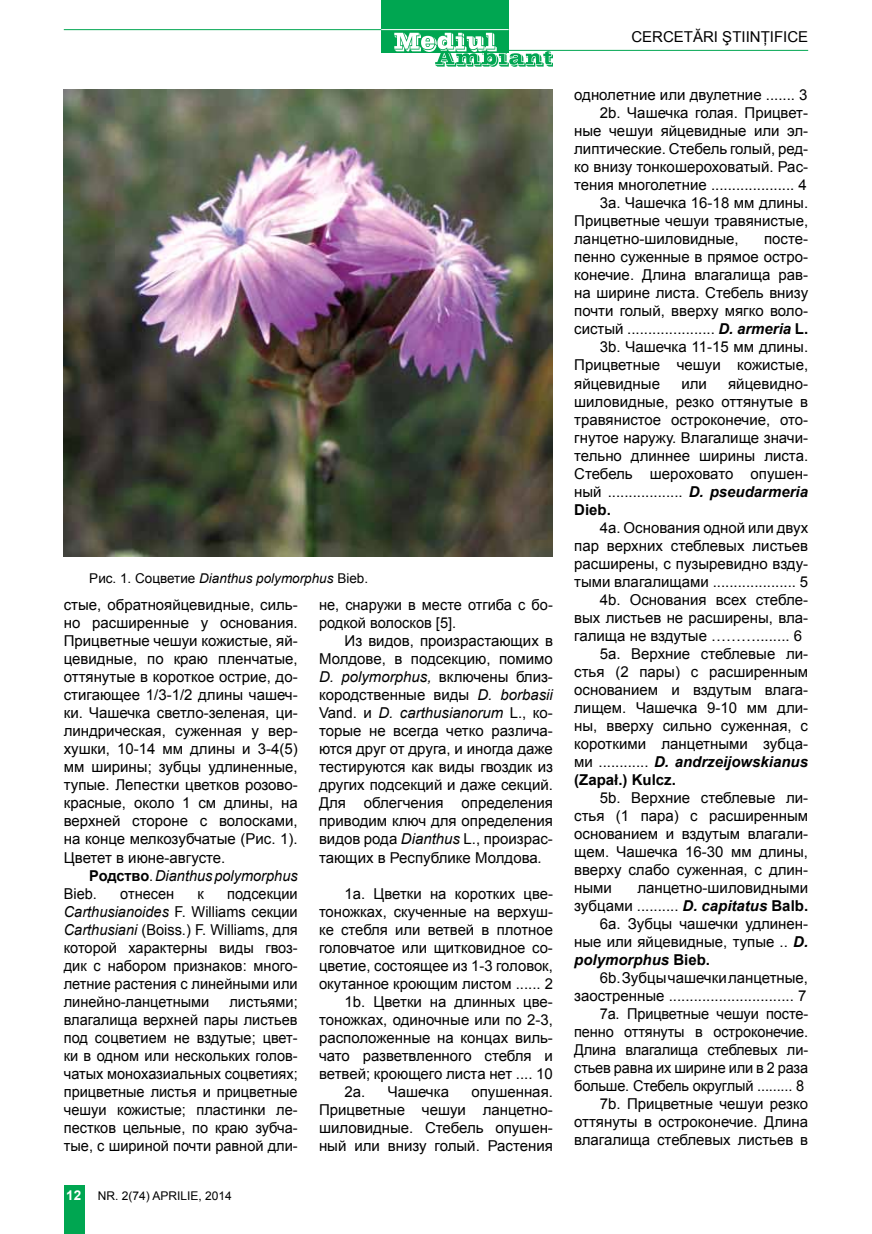
<style>
.page{position:relative;width:872px;height:1234px;background:#fff}
.page>*{position:absolute;margin:0;border:0;box-sizing:border-box;transform-origin:0 0}
.t1{font:15px/18px "Arial";color:#000;text-align:justify}
.t2{font:italic 700 15px "Arial";color:#000}
.t3{font:italic 15px/18px "Arial";color:#000}
.t4{font:700 15px "Arial";color:#000}
.t5{font:13.5px "Arial";color:#000}
.t6{font:12px "Arial";color:#000}
.s1{font-style:italic}
.s2{font-weight:700;font-style:normal}
.s3{font-style:normal}
.s4{font-weight:700;font-size:13.5px;color:#fff}
.s5{font-weight:700;font-style:italic}
.s6{font-weight:700}
.s7{font-weight:400;font-style:normal}
</style>
<div class="page">
<div style="left:64px;top:1185px;width:21px;height:48px;background:#00a651"></div>
<div style="left:381px;top:0;width:128px;height:53px;background:#00a651"></div>
<hr style="left:487px;top:50px;width:321px;height:1px;background:#00a651">
<hr style="left:64px;top:29px;width:317px;height:1px;background:#00a651">
<svg style="left:394px;top:33px;width:159px;height:34px"></svg>
<hr style="left:381px;top:29px;width:127px;height:1px;background:#fff">
<img style="left:64px;top:89px;width:489px;height:467px">
<p class="t5" style="left:89px;top:569px;width:280px">Рис. 1. Соцветие <span class="s1">Dianthus polymorphus</span> Bieb.</p>
<p class="t1" style="left:64px;top:596px;width:235px">стые, обратнояйцевидные, силь&shy;но расширенные у основания.<br>Прицветные чешуи кожистые, яй&shy;цевидные, по краю пленчатые, оттянутые в короткое острие, до&shy;стигающее 1/3-1/2 длины чашеч&shy;ки. Чашечка светло-зеленая, ци&shy;линдрическая, суженная у вер&shy;хушки, 10-14 мм длины и 3-4(5) мм ширины; зубцы удлиненные, тупые. Лепестки цветков розово&shy;красные, около 1 см длины, на верхней стороне с волосками, на конце мелкозубчатые (Рис. 1).<br>Цветет в июне-августе.</p>
<p class="t3" style="left:64px;top:866px;width:235px;text-indent:26px"><span class="s2">Родство</span><span class="s3">.</span> Dianthuspolymorphus<br><span class="s3">Bieb.</span></p>
<p class="t1" style="left:64px;top:884px;width:235px;text-indent:163px">подсекции <span class="s1">Carthusianoides</span> F. Williams секции <span class="s1">Carthusiani</span> (Boiss.) F. Williams, для которой характерны виды гвоз&shy;дик с набором признаков: много&shy;летние растения с линейными или линейно-ланцетными</p>
<p class="t1" style="left:120px;top:884px;width:55px">отнесен</p>
<p class="t1" style="left:197px;top:884px;width:8px">к</p>
<p class="t1" style="left:64px;top:992px;width:235px;text-indent:166px">листьями; влагалища верхней пары листьев под соцветием не вздутые; цвет&shy;ки в одном или нескольких голов&shy;чатых монохазиальных соцветиях; прицветные листья и прицветные чешуи кожистые; пластинки ле&shy;пестков цельные, по краю зубча&shy;тые, с шириной почти равной дли-</p>
<p class="t6" style="left:66px;top:1187px;width:167px"><span class="s4">12</span> NR. 2(74) APRILIE, 2014</p>
<p class="t1" style="left:319px;top:596px;width:235px">не, снаружи в месте отгиба с бо&shy;родкой волосков [5].</p>
<p class="t1" style="left:319px;top:632px;width:235px;text-indent:26px">Из видов, произрастающих в Молдове, в подсекцию, помимо <span class="s1">D. polymorphus,</span> включены близ&shy;кородственные виды <span class="s1">D. borbasii </span>Vand. и <span class="s1">D. carthusianorum</span> L., ко&shy;торые не всегда четко различа&shy;ются друг от друга, и иногда даже тестируются как виды гвоздик из других подсекций и даже секций.<br>Для облегчения определения приводим ключ для определения видов рода <span class="s1">Dianthus</span> L., произрас&shy;тающих в Республике Молдова<span class="s1">.</span></p>
<p class="t1" style="left:344px;top:884px;width:210px">1a. Цветки на коротких цве-</p>
<p class="t1" style="left:319px;top:902px;width:235px">тоножках, скученные на верхуш-</p>
<p class="t1" style="left:319px;top:920px;width:235px">ке стебля или ветвей в плотное</p>
<p class="t1" style="left:319px;top:938px;width:235px">головчатое или щитковидное со-</p>
<p class="t1" style="left:319px;top:956px;width:235px">цветие, состоящее из 1-3 головок,</p>
<p class="t1" style="left:319px;top:974px;width:235px">окутанное кроющим листом ...... 2</p>
<p class="t1" style="left:344px;top:992px;width:210px">1b. Цветки на длинных цве-</p>
<p class="t1" style="left:319px;top:1010px;width:235px">тоножках, одиночные или по 2-3,</p>
<p class="t1" style="left:319px;top:1028px;width:235px">расположенные на концах виль-</p>
<p class="t1" style="left:319px;top:1046px;width:235px">чато разветвленного стебля и</p>
<p class="t1" style="left:319px;top:1064px;width:235px">ветвей; кроющего листа нет .... 10</p>
<p class="t1" style="left:344px;top:1082px;width:106px">2a. Чашечка</p>
<p class="t1" style="left:319px;top:1082px;width:235px;text-indent:152px">опушенная.<br>Прицветные чешуи ланцетно&shy;шиловидные. Стебель опушен&shy;ный или внизу голый. Растения</p>
<p class="t1" style="left:631px;top:28px;width:178px">cercetări ştiinţifice</p>
<p class="t1" style="left:574px;top:86px;width:235px">однолетние или двулетние ....... 3</p>
<p class="t1" style="left:600px;top:104px;width:210px">2b. Чашечка голая. Прицвет-</p>
<p class="t1" style="left:574px;top:122px;width:235px">ные чешуи яйцевидные или эл-</p>
<p class="t1" style="left:574px;top:140px;width:235px">липтические. Стебель голый, ред-</p>
<p class="t1" style="left:574px;top:158px;width:235px">ко внизу тонкошероховатый. Рас-</p>
<p class="t1" style="left:574px;top:176px;width:234px">тения многолетние .................... 4</p>
<p class="t1" style="left:600px;top:194px;width:210px">3a. Чашечка 16-18 мм длины.</p>
<p class="t1" style="left:574px;top:212px;width:235px">Прицветные чешуи травянистые,</p>
<p class="t1" style="left:574px;top:230px;width:166px">ланцетно-шиловидные,</p>
<p class="t1" style="left:764px;top:230px;width:45px">посте-</p>
<p class="t1" style="left:574px;top:248px;width:235px">пенно суженные в прямое остро-</p>
<p class="t1" style="left:574px;top:266px;width:235px">конечие. Длина влагалища рав-</p>
<p class="t1" style="left:574px;top:284px;width:235px">на ширине листа. Стебель внизу</p>
<p class="t1" style="left:574px;top:302px;width:235px">почти голый, вверху мягко воло-</p>
<p class="t1" style="left:574px;top:320px;width:235px">систый ..................... <span class="s5">D. armeria</span> <span class="s6">L.</span></p>
<p class="t1" style="left:600px;top:338px;width:210px">3b. Чашечка 11-15 мм длины.</p>
<p class="t1" style="left:574px;top:356px;width:235px">Прицветные чешуи кожистые,</p>
<p class="t1" style="left:574px;top:374px;width:87px">яйцевидные</p>
<p class="t1" style="left:681px;top:374px;width:27px">или</p>
<p class="t1" style="left:574px;top:374px;width:235px;text-indent:154px">яйцевидно&shy;шиловидные, резко оттянутые в травянистое остроконечие, ото&shy;гнутое наружу. влагалище значи&shy;тельно длиннее ширины листа.<br>Стебель шероховато опушен&shy;ный .................. <span class="s5">D. pseudarmeria </span><span class="s6">Dieb.</span></p>
<p class="t1" style="left:600px;top:518px;width:210px">4a. Основания одной или двух</p>
<p class="t1" style="left:574px;top:536px;width:235px">пар верхних стеблевых листьев</p>
<p class="t1" style="left:574px;top:554px;width:235px">расширены, с пузыревидно взду-</p>
<p class="t1" style="left:574px;top:572px;width:235px">тыми влагалищами .................... 5</p>
<p class="t1" style="left:600px;top:590px;width:210px">4b. Основания всех стебле-</p>
<p class="t1" style="left:574px;top:608px;width:235px">вых листьев не расширены, вла-</p>
<p class="t1" style="left:574px;top:626px;width:229px">галища не вздутые ………........ 6</p>
<p class="t1" style="left:600px;top:644px;width:210px">5a. Верхние стеблевые ли-</p>
<p class="t1" style="left:574px;top:662px;width:235px">стья (2 пары) с расширенным</p>
<p class="t1" style="left:574px;top:680px;width:235px">основанием и вздутым влага-</p>
<p class="t1" style="left:574px;top:698px;width:235px">лищем. Чашечка 9-10 мм дли-</p>
<p class="t1" style="left:574px;top:716px;width:235px">ны, вверху сильно суженная, с</p>
<p class="t1" style="left:574px;top:734px;width:235px">короткими ланцетными зубца-</p>
<p class="t2" style="left:574px;top:751px;width:235px"><span class="s7">ми ............</span> D. andrzeijowskianus</p>
<p class="t4" style="left:574px;top:769px;width:103px">(Zapał.) Kulcz.</p>
<p class="t1" style="left:574px;top:788px;width:235px;text-indent:26px">5b. Верхние стеблевые ли&shy;стья (1 пара) с расширенным основанием и вздутым влагали&shy;щем. Чашечка 16-30 мм длины, вверху слабо суженная, с длин&shy;ными</p>
<p class="t1" style="left:637px;top:878px;width:172px">ланцетно-шиловидными</p>
<p class="t1" style="left:574px;top:896px;width:235px">зубцами .......... <span class="s5">D. capitatus</span> <span class="s6">Balb.</span></p>
<p class="t1" style="left:600px;top:914px;width:210px">6a. Зубцы чашечки удлинен-</p>
<p class="t1" style="left:574px;top:932px;width:235px">ные или яйцевидные, тупые .. <span class="s5">D.</span></p>
<p class="t2" style="left:574px;top:949px;width:137px">polymorphus <span class="s3">Bieb.</span></p>
<p class="t1" style="left:599px;top:968px;width:210px">6b. Зубцы чашечки ланцетные,</p>
<p class="t1" style="left:574px;top:986px;width:234px">заостренные .............................. 7</p>
<p class="t1" style="left:600px;top:1004px;width:210px">7a. Прицветные чешуи посте-</p>
<p class="t1" style="left:574px;top:1022px;width:235px">пенно оттянуты в остроконечие.</p>
<p class="t1" style="left:574px;top:1040px;width:235px">Длина влагалища стеблевых ли-</p>
<p class="t1" style="left:574px;top:1058px;width:235px">стьев равна их ширине или в 2 раза</p>
<p class="t1" style="left:574px;top:1076px;width:232px">больше. Стебель округлый ......... 8</p>
<p class="t1" style="left:600px;top:1094px;width:210px">7b. Прицветные чешуи резко</p>
<p class="t1" style="left:574px;top:1112px;width:235px">оттянуты в остроконечие. Длина</p>
<p class="t1" style="left:574px;top:1130px;width:235px">влагалища стеблевых листьев в</p>
</div>
